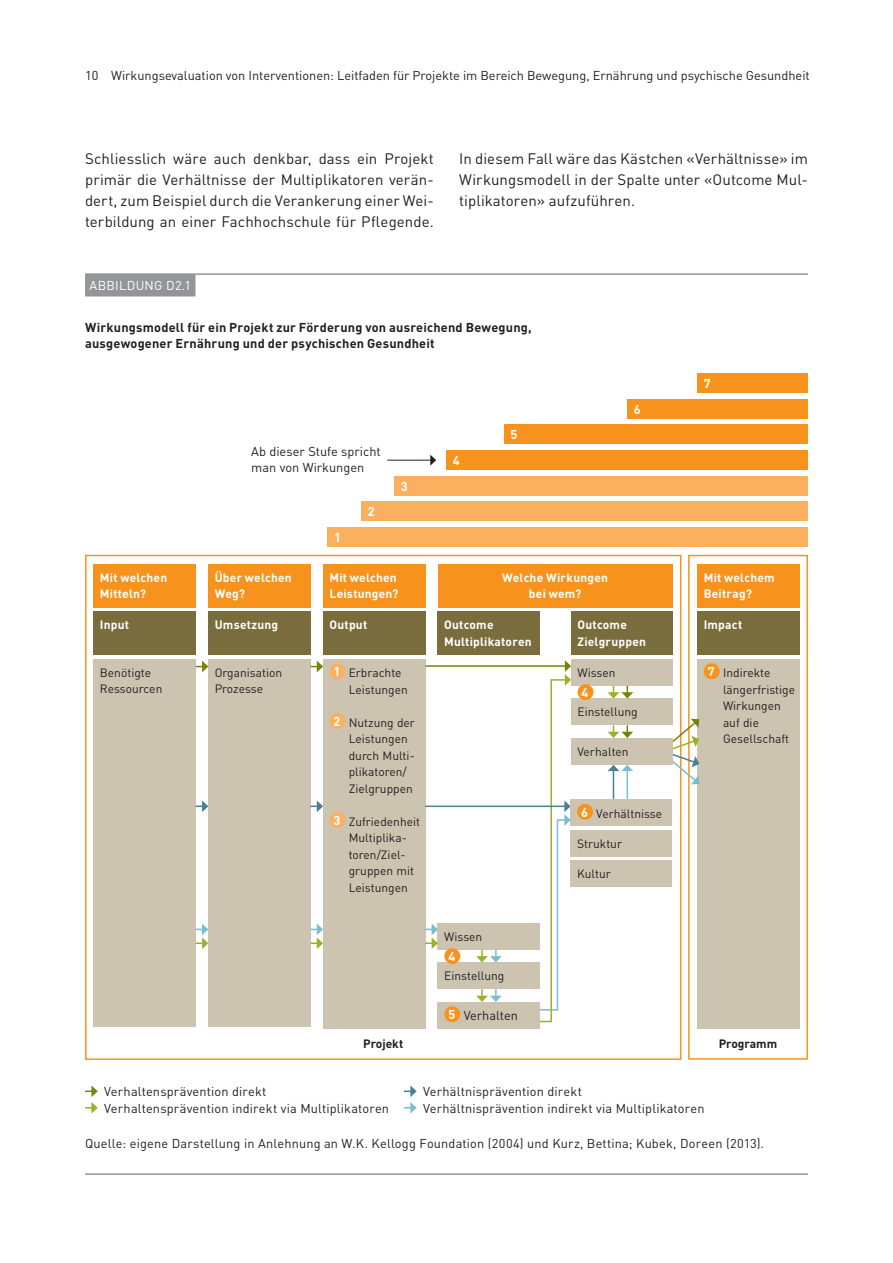
<style>
.page{position:relative;width:893px;height:1263px;background:#fff}
.page>*{position:absolute;margin:0;border:0;box-sizing:border-box;transform-origin:0 0}
.t1{font:15px/21px "DINOT";letter-spacing:.005em;color:#231f20;text-align:justify}
.t2{font:12.75px/16.5px "DINOT";letter-spacing:.01em;color:#231f20}
.t3{font:700 12.75px/16.5px "DINOT";letter-spacing:.015em;color:#231f20}
.t4{font:12.75px "DINOT";letter-spacing:.025em;color:#fff}
.t5{font:700 12.75px "DINOT";color:#fff}
.t6{font:12px/16.5px "DINOT";color:#231f20}
.t7{font:700 12px/16.5px "DINOT";letter-spacing:.015em;color:#fff}
.t8{font:700 12px "DINOT";color:#231f20}
.s1{font-weight:700;font-size:12.75px;color:#fff}
.s2{font-weight:700;color:#fff}
</style>
<div class="page">
<div style="left:688px;top:555px;width:120px;height:505px;border:2px solid #f7931d"></div>
<div style="left:85px;top:555px;width:596px;height:505px;border:2px solid #f7931d"></div>
<hr style="left:85px;top:273px;width:723px;height:2px;background:#939598">
<div style="left:85px;top:274px;width:110px;height:22px;background:#939598"></div>
<hr style="left:85px;top:1173px;width:723px;height:2px;background:#939598">
<svg style="left:85px;top:1085px;width:13px;height:29px"></svg>
<svg style="left:404px;top:1085px;width:13px;height:29px"></svg>
<div style="left:697px;top:564px;width:102px;height:43px;background:#f7931d"></div>
<div style="left:697px;top:659px;width:102px;height:370px;background:#ccc4b1"></div>
<div style="left:704px;top:663px;width:16px;height:16px;background:#f7931d;border-radius:50%"></div>
<div style="left:697px;top:611px;width:102px;height:44px;background:#7a6d3d"></div>
<div style="left:94px;top:564px;width:102px;height:43px;background:#f7931d"></div>
<div style="left:94px;top:659px;width:102px;height:367px;background:#ccc4b1"></div>
<div style="left:94px;top:611px;width:102px;height:44px;background:#7a6d3d"></div>
<div style="left:208px;top:564px;width:102px;height:43px;background:#f7931d"></div>
<div style="left:208px;top:659px;width:102px;height:367px;background:#ccc4b1"></div>
<div style="left:208px;top:611px;width:102px;height:44px;background:#7a6d3d"></div>
<div style="left:323px;top:564px;width:102px;height:43px;background:#f7931d"></div>
<div style="left:323px;top:659px;width:102px;height:370px;background:#ccc4b1"></div>
<div style="left:329px;top:663px;width:16px;height:16px;background:#fab05f;border-radius:50%"></div>
<div style="left:329px;top:713px;width:16px;height:16px;background:#fab05f;border-radius:50%"></div>
<div style="left:329px;top:812px;width:16px;height:16px;background:#fab05f;border-radius:50%"></div>
<div style="left:323px;top:611px;width:102px;height:44px;background:#7a6d3d"></div>
<div style="left:438px;top:564px;width:234px;height:43px;background:#f7931d"></div>
<div style="left:438px;top:923px;width:102px;height:27px;background:#ccc4b1"></div>
<div style="left:571px;top:830px;width:101px;height:27px;background:#ccc4b1"></div>
<div style="left:571px;top:860px;width:101px;height:27px;background:#ccc4b1"></div>
<div style="left:571px;top:659px;width:102px;height:27px;background:#ccc4b1"></div>
<div style="left:438px;top:962px;width:102px;height:27px;background:#ccc4b1"></div>
<div style="left:571px;top:698px;width:102px;height:27px;background:#ccc4b1"></div>
<div style="left:438px;top:1002px;width:102px;height:27px;background:#ccc4b1"></div>
<div style="left:444px;top:1006px;width:16px;height:16px;background:#f7931d;border-radius:50%"></div>
<div style="left:438px;top:611px;width:102px;height:44px;background:#7a6d3d"></div>
<div style="left:571px;top:611px;width:102px;height:44px;background:#7a6d3d"></div>
<svg style="left:196px;top:661px;width:12px;height:11px"></svg>
<svg style="left:196px;top:800px;width:12px;height:12px"></svg>
<svg style="left:196px;top:923px;width:12px;height:26px"></svg>
<svg style="left:310px;top:923px;width:13px;height:26px"></svg>
<svg style="left:425px;top:923px;width:13px;height:26px"></svg>
<svg style="left:608px;top:765px;width:25px;height:34px"></svg>
<svg style="left:476px;top:950px;width:26px;height:12px"></svg>
<svg style="left:608px;top:686px;width:25px;height:12px"></svg>
<svg style="left:608px;top:725px;width:25px;height:13px"></svg>
<svg style="left:476px;top:989px;width:26px;height:13px"></svg>
<hr style="left:425px;top:665px;width:141px;height:2px;background:#78820b">
<svg style="left:310px;top:800px;width:13px;height:12px"></svg>
<hr style="left:425px;top:805px;width:140px;height:2px;background:#4a8096">
<svg style="left:538px;top:660px;width:33px;height:363px"></svg>
<svg style="left:310px;top:661px;width:13px;height:11px"></svg>
<div style="left:697px;top:374px;width:111px;height:19px;background:#f7931d"></div>
<div style="left:627px;top:399px;width:181px;height:19px;background:#f7931d"></div>
<div style="left:504px;top:425px;width:304px;height:19px;background:#f7931d"></div>
<div style="left:446px;top:451px;width:362px;height:19px;background:#f7931d"></div>
<div style="left:394px;top:476px;width:414px;height:19px;background:#fab05f"></div>
<div style="left:361px;top:502px;width:447px;height:19px;background:#fab05f"></div>
<div style="left:328px;top:527px;width:480px;height:19px;background:#fab05f"></div>
<hr style="left:387px;top:460px;width:44px;height:1px;background:#231f20">
<svg style="left:430px;top:455px;width:6px;height:11px"></svg>
<svg style="left:673px;top:719px;width:26px;height:65px"></svg>
<div style="left:571px;top:738px;width:102px;height:27px;background:#ccc4b1"></div>
<div style="left:444px;top:948px;width:16px;height:16px;background:#f7931d;border-radius:50%"></div>
<div style="left:578px;top:684px;width:15px;height:16px;background:#f7931d;border-radius:50%"></div>
<div style="left:571px;top:799px;width:101px;height:27px;background:#ccc4b1"></div>
<div style="left:577px;top:804px;width:16px;height:16px;background:#f7931d;border-radius:50%"></div>
<p class="t2" style="left:85px;top:66px;width:726px">10 Wirkungsevaluation von Interventionen: Leitfaden für Projekte im Bereich Bewegung, Ernährung und psychische Gesundheit</p>
<p class="t1" style="left:85px;top:147px;width:350px">Schliesslich wäre auch denkbar, dass ein Projekt primär die Verhältnisse der Multiplikatoren verän&shy;dert, zum Beispiel durch die Verankerung einer Wei&shy;terbildung an einer Fachhochschule für Pflegende.</p>
<p class="t1" style="left:459px;top:147px;width:350px">In diesem Fall wäre das Kästchen «Verhältnisse» im Wirkungsmodell in der Spalte unter «Outcome Mul&shy;tiplikatoren» aufzuführen.</p>
<p class="t4" style="left:89px;top:276px;width:103px">ABBILDUNG D2.1</p>
<p class="t3" style="left:85px;top:318px;width:448px">Wirkungsmodell für ein Projekt zur Förderung von ausreichend Bewegung, ausgewogener Ernährung und der psychischen Gesundheit</p>
<p class="t7" style="left:100px;top:569px;width:69px">Mit welchen<br>Mitteln?</p>
<p class="t2" style="left:251px;top:442px;width:131px">Ab dieser Stufe spricht man von Wirkungen</p>
<p class="t5" style="left:334px;top:528px;width:8px">1</p>
<p class="t5" style="left:368px;top:503px;width:8px">2</p>
<p class="t5" style="left:401px;top:477px;width:8px">3</p>
<p class="t7" style="left:215px;top:569px;width:79px">Über welchen<br>Weg?</p>
<p class="t7" style="left:329px;top:569px;width:70px">Mit welchen<br>Leistungen?</p>
<p class="t5" style="left:453px;top:452px;width:8px">4</p>
<p class="t5" style="left:511px;top:426px;width:8px">5</p>
<p class="t7" style="left:502px;top:569px;width:107px;text-align:center">Welche Wirkungen bei wem?</p>
<p class="t5" style="left:634px;top:400px;width:8px">6</p>
<p class="t7" style="left:100px;top:616px;width:31px">Input</p>
<p class="t6" style="left:100px;top:664px;width:64px">Benötigte<br>Ressourcen</p>
<p class="t7" style="left:215px;top:616px;width:65px">Umsetzung</p>
<p class="t6" style="left:215px;top:664px;width:69px">Organisation<br>Prozesse</p>
<p class="t7" style="left:329px;top:616px;width:39px">Output</p>
<p class="t6" style="left:349px;top:664px;width:61px;text-indent:-15px"><span class="s1">1</span> Erbrachte<br>Leistungen</p>
<p class="t6" style="left:349px;top:713px;width:68px;text-indent:-15px"><span class="s1">2</span> Nutzung der<br>Leistungen durch Multi&shy;plikatoren/<br>Zielgruppen</p>
<p class="t6" style="left:349px;top:812px;width:73px;text-indent:-15px"><span class="s1">3</span> Zufriedenheit<br>Multiplika&shy;toren/Ziel&shy;gruppen mit<br>Leistungen</p>
<p class="t7" style="left:444px;top:616px;width:89px">Outcome<br>Multiplikatoren</p>
<p class="t7" style="left:578px;top:616px;width:70px">Outcome<br>Zielgruppen</p>
<p class="t6" style="left:578px;top:664px;width:40px">Wissen</p>
<p class="t5" style="left:582px;top:684px;width:8px">4</p>
<p class="t6" style="left:578px;top:703px;width:62px">Einstellung</p>
<p class="t6" style="left:578px;top:743px;width:53px">Verhalten</p>
<p class="t6" style="left:581px;top:805px;width:83px"><span class="s1">6</span> Verhältnisse</p>
<p class="t6" style="left:444px;top:927px;width:40px">Wissen</p>
<p class="t5" style="left:448px;top:948px;width:8px">4</p>
<p class="t6" style="left:444px;top:967px;width:62px">Einstellung</p>
<p class="t2" style="left:448px;top:1006px;width:71px"><span class="s2">5</span> Verhalten</p>
<p class="t6" style="left:577px;top:835px;width:47px">Struktur</p>
<p class="t6" style="left:577px;top:865px;width:35px">Kultur</p>
<p class="t5" style="left:704px;top:375px;width:8px">7</p>
<p class="t7" style="left:704px;top:569px;width:72px">Mit welchem<br>Beitrag?</p>
<p class="t7" style="left:704px;top:616px;width:40px">Impact</p>
<p class="t6" style="left:723px;top:664px;width:74px;text-indent:-15px"><span class="s1">7</span> Indirekte längerfristige<br>Wirkungen auf die<br>Gesellschaft</p>
<p class="t8" style="left:363px;top:1035px;width:41px">Projekt</p>
<p class="t8" style="left:719px;top:1035px;width:60px">Programm</p>
<p class="t2" style="left:104px;top:1083px;width:164px">Verhaltensprävention direkt</p>
<p class="t2" style="left:423px;top:1083px;width:160px">Verhältnisprävention direkt</p>
<p class="t2" style="left:104px;top:1099px;width:286px">Verhaltensprävention indirekt via Multiplikatoren</p>
<p class="t2" style="left:423px;top:1099px;width:283px">Verhältnisprävention indirekt via Multiplikatoren</p>
<p class="t2" style="left:85px;top:1134px;width:680px">Quelle: eigene Darstellung in Anlehnung an W.K. Kellogg Foundation (2004) und Kurz, Bettina; Kubek, Doreen (2013).</p>
</div>
